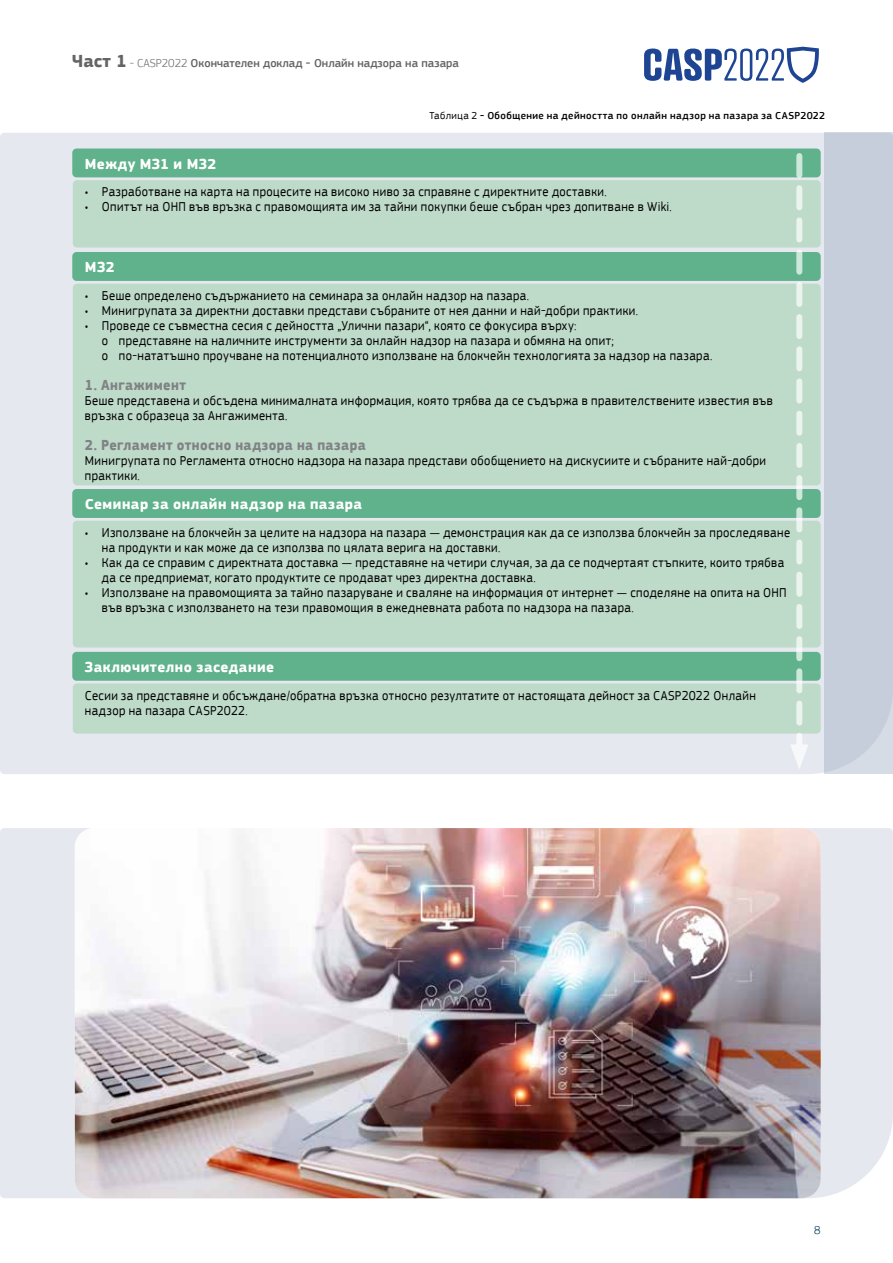
<style>
.page{position:relative;width:893px;height:1263px;background:#fff}
.page>*{position:absolute;margin:0;border:0;box-sizing:border-box;transform-origin:0 0}
.t1{font:700 15px "EC Square Sans Pro";letter-spacing:.03em;color:#fff}
.t2{font:700 15px "EC Square Sans Pro";letter-spacing:.03em;color:#808285;scale:.93 1}
.t3{font:13.5px/15px "EC Square Sans Pro";letter-spacing:.035em;color:#000;scale:.93 1}
.t4{font:500 12px "EC Square Sans Pro";color:#636466}
.t5{font:300 12px "EC Square Sans Pro";color:#02405d}
.t6{font:500 10.5px "EC Square Sans Pro";letter-spacing:.04em;color:#000}
.s1{font-weight:700;font-size:18px}
.s2{font-weight:300}
.s3{font-weight:400}
</style>
<div class="page">
<div style="left:0;top:133px;width:824px;height:641px;background:#e6e8ef"></div>
<div style="left:0;top:828px;width:893px;height:370px;background:#e6e8ef"></div>
<img style="left:75px;top:828px;width:746px;height:370px">
<div style="left:73px;top:284px;width:748px;height:201px;background:#bedac9;border-radius:4px"></div>
<div style="left:73px;top:521px;width:748px;height:126px;background:#bedac9;border-radius:4px"></div>
<div style="left:73px;top:683px;width:748px;height:51px;background:#bedac9;border-radius:4px"></div>
<div style="left:72px;top:252px;width:749px;height:29px;background:#5fb28b;border-radius:4px"></div>
<div style="left:72px;top:489px;width:749px;height:29px;background:#5fb28b;border-radius:4px"></div>
<div style="left:72px;top:652px;width:749px;height:29px;background:#5fb28b;border-radius:4px"></div>
<div style="left:824px;top:133px;width:69px;height:641px;background:#c6cedc"></div>
<div style="left:73px;top:180px;width:748px;height:67px;background:#bedac9;border-radius:4px"></div>
<div style="left:72px;top:149px;width:749px;height:28px;background:#5fb28b;border-radius:4px"></div>
<svg style="left:790px;top:156px;width:18px;height:614px"></svg>
<svg style="left:644px;top:47px;width:175px;height:36px"></svg>
<p class="t4" style="left:72px;top:56px;width:388px"><span class="s1">Част 1</span> <span class="s2">- CASP2022</span> Окончателен доклад - Онлайн надзора на пазара</p>
<p class="t1" style="left:85px;top:155px;width:133px">Между МЗ1 и МЗ2</p>
<p class="t6" style="left:429px;top:110px;width:397px"><span class="s3">Таблица 2</span> - Обобщение на дейността по онлайн надзор на пазара за CASP2022</p>
<p class="t3" style="left:85px;top:184px;width:562px">• Разработване на карта на процесите на високо ниво за справяне с директните доставки.</p>
<p class="t3" style="left:85px;top:199px;width:633px">• Опитът на ОНП във връзка с правомощията им за тайни покупки беше събран чрез допитване в Wiki.</p>
<p class="t1" style="left:85px;top:258px;width:31px">МЗ2</p>
<p class="t3" style="left:85px;top:288px;width:479px">• Беше определено съдържанието на семинара за онлайн надзор на пазара.</p>
<p class="t3" style="left:85px;top:303px;width:596px">• Минигрупата за директни доставки представи събраните от нея данни и най-добри практики.</p>
<p class="t3" style="left:102px;top:318px;width:658px;text-indent:-17px">• Проведе се съвместна сесия с дейността „Улични пазари“, която се фокусира върху:<br>o представяне на наличните инструменти за онлайн надзор на пазара и обмяна на опит;<br>o по-нататъшно проучване на потенциалното използване на блокчейн технологията за надзор на пазара.</p>
<p class="t2" style="left:85px;top:376px;width:110px">1. Ангажимент</p>
<p class="t3" style="left:85px;top:393px;width:741px">Беше представена и обсъдена минималната информация, която трябва да се съдържа в правителствените известия във връзка с образеца за Ангажимента.</p>
<p class="t2" style="left:85px;top:436px;width:303px">2. Регламент относно надзора на пазара</p>
<p class="t3" style="left:85px;top:453px;width:734px">Минигрупата по Регламента относно надзора на пазара представи обобщението на дискусиите и събраните най-добри практики.</p>
<p class="t1" style="left:85px;top:495px;width:279px">Семинар за онлайн надзор на пазара</p>
<p class="t3" style="left:102px;top:525px;width:741px;text-indent:-17px">• Използване на блокчейн за целите на надзора на пазара — демонстрация как да се използва блокчейн за проследяване на продукти и как може да се използва по цялата верига на доставки.</p>
<p class="t3" style="left:102px;top:555px;width:735px;text-indent:-17px">• Как да се справим с директната доставка — представяне на четири случая, за да се подчертаят стъпките, които трябва да се предприемат, когато продуктите се продават чрез директна доставка.</p>
<p class="t3" style="left:102px;top:585px;width:738px;text-indent:-17px">• Използване на правомощията за тайно пазаруване и сваляне на информация от интернет — споделяне на опита на ОНП във връзка с използването на тези правомощия в ежедневната работа по надзора на пазара.</p>
<p class="t1" style="left:85px;top:658px;width:191px">Заключително заседание</p>
<p class="t3" style="left:85px;top:688px;width:723px">Сесии за представяне и обсъждане/обратна връзка относно резултатите от настоящата дейност за CASP2022 Онлайн надзор на пазара CASP2022.</p>
<p class="t5" style="left:814px;top:1223px;width:8px">8</p>
</div>
